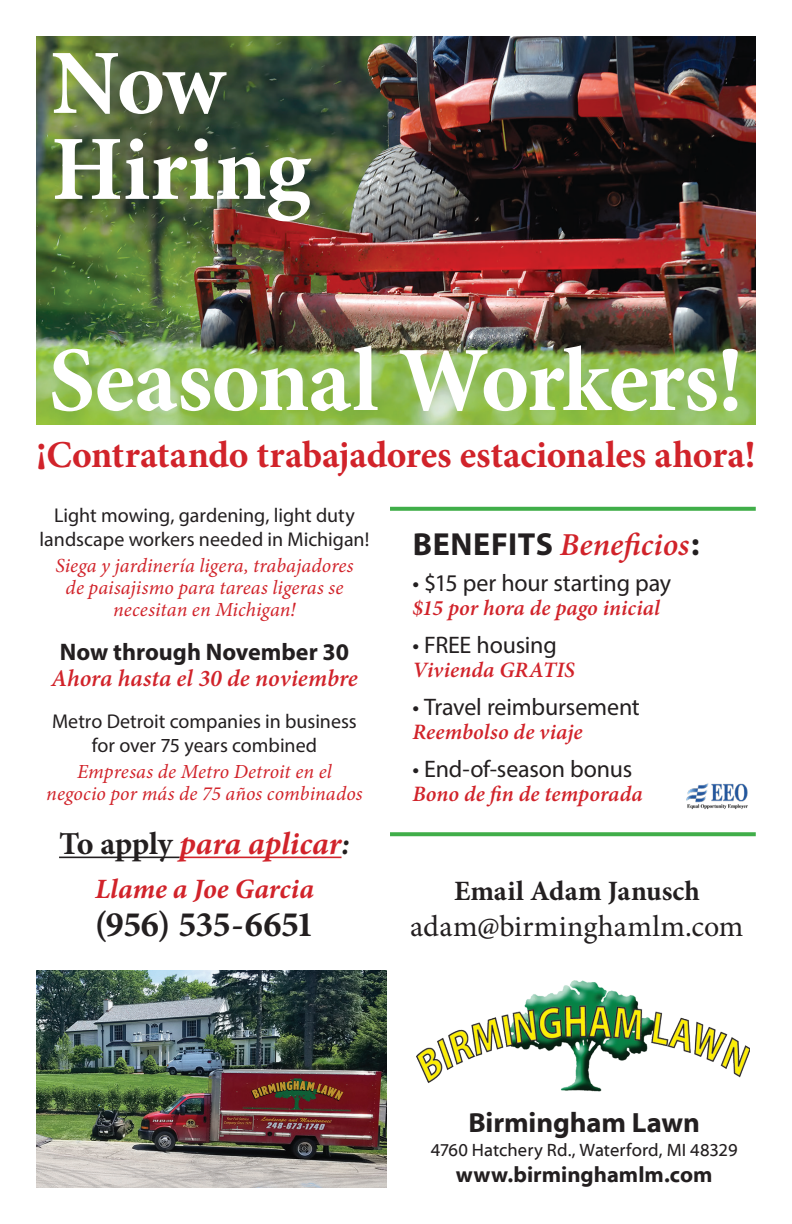
<style>
.page{position:relative;width:792px;height:1224px;background:#fff}
.page>*{position:absolute;margin:0;border:0;box-sizing:border-box;transform-origin:0 0}
.t1{font:700 92px "Minion Pro";letter-spacing:-.01em;color:#fff}
.t2{font:700 38px "Minion Pro";letter-spacing:-.005em;color:#d1232a}
.t3{font:700 36px "Minion Pro";letter-spacing:-.015em;color:#231f20}
.t4{font:italic 700 32px "Minion Pro";color:#d1232a}
.t5{font:italic 600 32px "Minion Pro";color:#d1232a}
.t6{font:30px "Minion Pro";letter-spacing:.01em;color:#231f20}
.t7{font:700 28px "Minion Pro";color:#231f20}
.t8{font:italic 700 28px "Minion Pro";color:#d1232a}
.t9{font:700 28px "Myriad Web Pro";letter-spacing:-.005em;color:#231f20}
.t10{font:24px "Myriad Pro";letter-spacing:-.005em;color:#231f20}
.t11{font:italic 600 24px "Minion Pro";color:#d1232a}
.t12{font:700 24px "Myriad Pro";color:#231f20}
.t13{font:italic 600 22px "Minion Pro";letter-spacing:.005em;color:#d1232a}
.t14{font:700 22px "Myriad Web Pro";color:#231f20}
.t15{font:italic 20px "Minion Pro";letter-spacing:.005em;color:#d1232a}
.t16{font:20px "Myriad Pro";color:#231f20}
.t17{font:18px "Myriad Web Pro";letter-spacing:.005em;color:#231f20}
.s1{font-style:normal;color:#231f20}
.s2{color:#231f20}
.s3{font-family:"Myriad Pro";font-weight:700;font-style:normal;color:#231f20}
</style>
<div class="page">
<hr style="left:59px;top:857px;width:121px;height:1px;background:#231f20">
<hr style="left:180px;top:857px;width:162px;height:1px;background:#d1232a">
<img style="left:36px;top:970px;width:350px;height:218px">
<img style="left:36px;top:36px;width:720px;height:389px">
<svg style="left:390px;top:507px;width:366px;height:4px"></svg>
<svg style="left:390px;top:832px;width:366px;height:4px"></svg>
<img style="left:417px;top:980px;width:333px;height:112px">
<img style="left:686px;top:783px;width:62px;height:27px">
<p class="t1" style="left:51px;top:19px;width:175px">Now</p>
<p class="t1" style="left:51px;top:105px;width:261px">Hiring</p>
<p class="t1" style="left:49px;top:316px;width:696px">Seasonal Workers!</p>
<p class="t2" style="left:36px;top:428px;width:721px">¡Contratando trabajadores estacionales ahora!</p>
<p class="t16" style="left:54px;top:503px;width:302px">Light mowing, gardening, light duty</p>
<p class="t16" style="left:40px;top:527px;width:331px">landscape workers needed in Michigan!</p>
<p class="t15" style="left:55px;top:552px;width:300px">Siega y jardinería ligera, trabajadores</p>
<p class="t15" style="left:66px;top:574px;width:279px">de paisajismo para tareas ligeras se</p>
<p class="t15" style="left:113px;top:596px;width:184px">necesitan en Michigan!</p>
<p class="t12" style="left:60px;top:636px;width:291px">Now through November 30</p>
<p class="t11" style="left:51px;top:662px;width:308px">Ahora hasta el 30 de noviembre</p>
<p class="t16" style="left:52px;top:709px;width:306px">Metro Detroit companies in business</p>
<p class="t16" style="left:92px;top:733px;width:227px">for over 75 years combined</p>
<p class="t15" style="left:77px;top:758px;width:256px">Empresas de Metro Detroit en el</p>
<p class="t15" style="left:46px;top:780px;width:318px">negocio por más de 75 años combinados</p>
<p class="t4" style="left:59px;top:821px;width:292px"><span class="s1">To apply</span> para aplicar<span class="s2">:</span></p>
<p class="t8" style="left:95px;top:869px;width:220px">Llame a Joe Garcia</p>
<p class="t3" style="left:95px;top:899px;width:221px">(956) 535-6651</p>
<p class="t5" style="left:413px;top:523px;width:288px"><span class="s3">BENEFITS</span> Beneficios<span class="s3">:</span></p>
<p class="t10" style="left:412px;top:568px;width:260px">• $15 per hour starting pay</p>
<p class="t13" style="left:412px;top:593px;width:249px">$15 por hora de pago inicial</p>
<p class="t10" style="left:412px;top:630px;width:146px">• FREE housing</p>
<p class="t13" style="left:412px;top:655px;width:164px">Vivienda GRATIS</p>
<p class="t10" style="left:412px;top:692px;width:229px">• Travel reimbursement</p>
<p class="t13" style="left:412px;top:717px;width:172px">Reembolso de viaje</p>
<p class="t10" style="left:412px;top:754px;width:221px">• End-of-season bonus</p>
<p class="t13" style="left:412px;top:779px;width:232px">Bono de fin de temporada</p>
<p class="t7" style="left:454px;top:872px;width:247px">Email Adam Janusch</p>
<p class="t6" style="left:410px;top:907px;width:335px">adam@birminghamlm.com</p>
<p class="t9" style="left:468px;top:1107px;width:233px">Birmingham Lawn</p>
<p class="t17" style="left:431px;top:1140px;width:308px">4760 Hatchery Rd., Waterford, MI 48329</p>
<p class="t14" style="left:456px;top:1162px;width:258px">www.birminghamlm.com</p>
</div>
